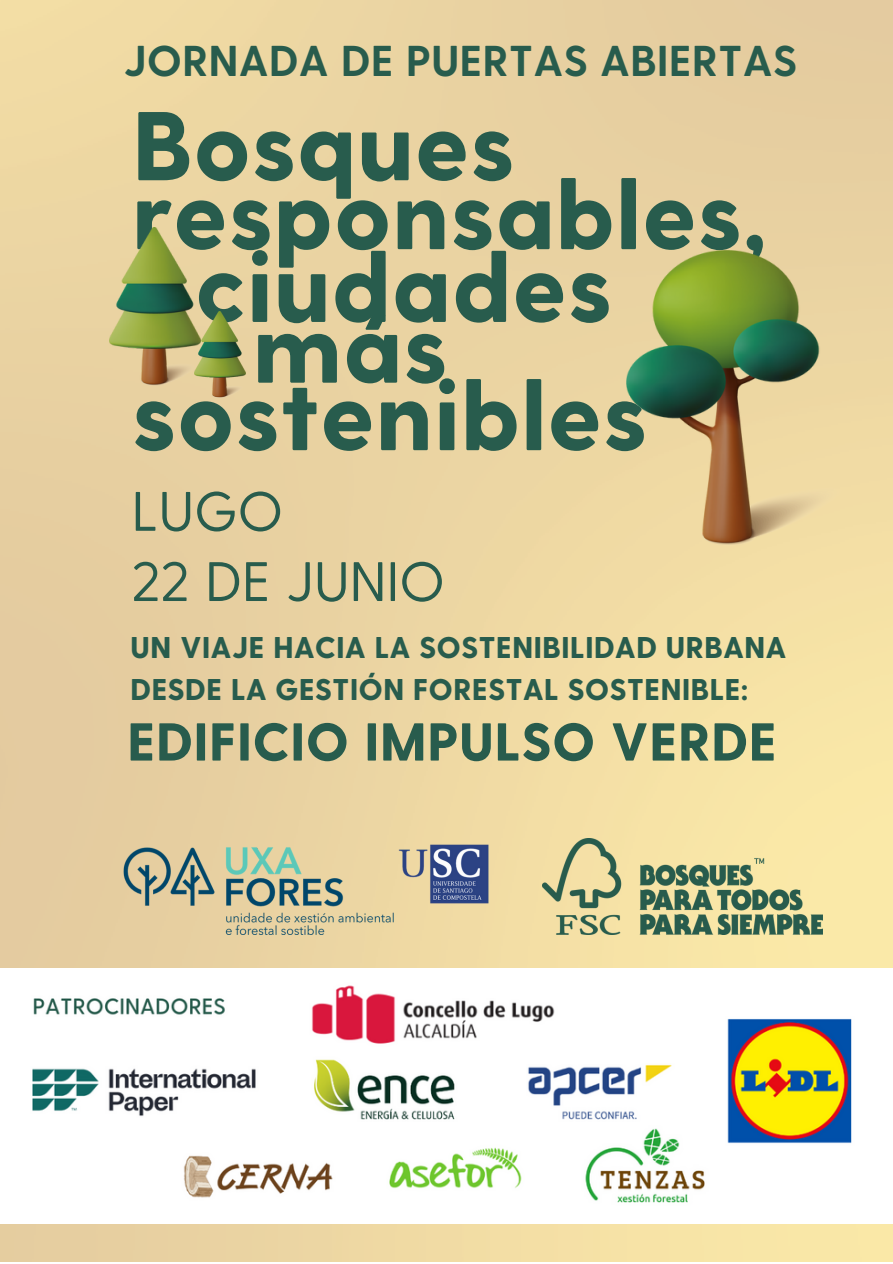
<style>
.page{position:relative;width:893px;height:1264px;background:#fff}
.page>*{position:absolute;margin:0;border:0;box-sizing:border-box;transform-origin:0 0}
.t1{font:800 97.35px "Greycliff CF";color:#285c4d}
.t2{font:55.5px "Greycliff CF";color:#285c4d}
.t3{font:800 53.25px "Greycliff CF";color:#285c4d}
.t4{font:700 43.05px "Greycliff CF";color:#285c4d}
.t5{font:800 30px/41.5px "Greycliff CF";color:#285c4d}
</style>
<div class="page">
<img style="left:0;top:0;width:892px;height:1261px">
<img style="left:109px;top:228px;width:91px;height:157px">
<img style="left:195px;top:311px;width:50px;height:87px">
<img style="left:626px;top:251px;width:218px;height:294px">
<img style="left:542px;top:838px;width:280px;height:96px">
<img style="left:123px;top:844px;width:374px;height:90px">
<img style="left:0;top:968px;width:892px;height:255px">
<p class="t4" style="left:123px;top:32px;width:675px">JORNADA DE PUERTAS ABIERTAS</p>
<p class="t1" style="left:132px;top:82px;width:385px">Bosques</p>
<p class="t1" style="left:131px;top:151px;width:637px">responsables,</p>
<p class="t1" style="left:195px;top:223px;width:419px">ciudades</p>
<p class="t1" style="left:252px;top:284px;width:197px">más</p>
<p class="t1" style="left:131px;top:352px;width:517px">sostenibles</p>
<p class="t2" style="left:131px;top:474px;width:153px">LUGO</p>
<p class="t2" style="left:131px;top:545px;width:315px">22 DE JUNIO</p>
<p class="t5" style="left:130px;top:625px;width:658px">UN VIAJE HACIA LA SOSTENIBILIDAD URBANA<br>DESDE LA GESTIÓN FORESTAL SOSTENIBLE:</p>
<p class="t3" style="left:127px;top:706px;width:651px">EDIFICIO IMPULSO VERDE</p>
</div>
